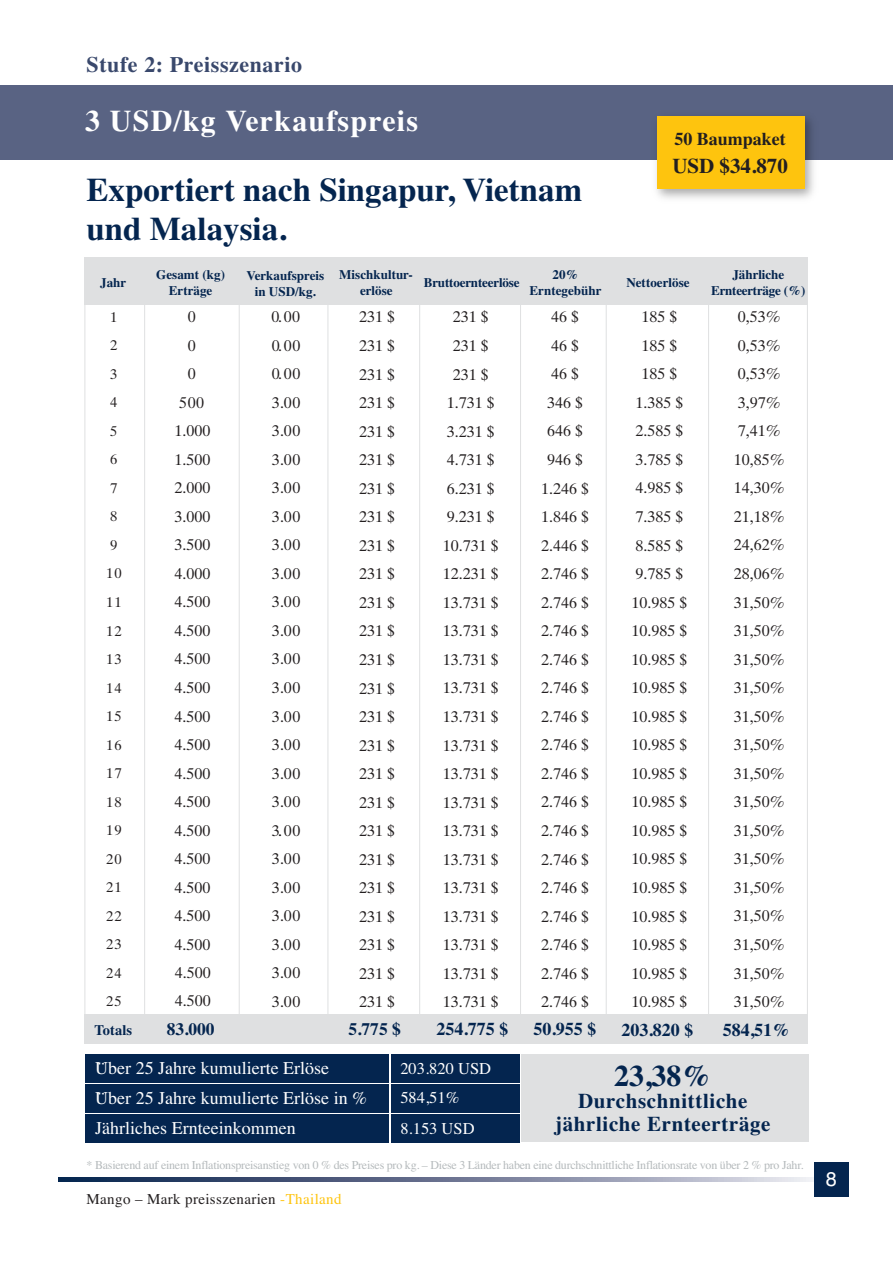
<style>
.page{position:relative;width:893px;height:1263px;background:#fff}
.page>*{position:absolute;margin:0;border:0;box-sizing:border-box;transform-origin:0 0}
.t1{font:700 33px/39.6px "Times";color:#04254f}
.t2{font:700 30px "Times";letter-spacing:.04em;color:#fff}
.t3{font:700 30px "Times";color:#04254f}
.t4{font:700 22.05px "Times";letter-spacing:.025em;color:#39486c}
.t5{font:700 21px/22.5px "Times";letter-spacing:.03em;color:#04254f;text-align:center}
.t6{font:700 21px "Times";color:#231f20}
.t7{font:19.95px "Helvetica";color:#fff}
.t8{font:18px/29.7px "Times";color:#fff}
.t9{font:700 18px "Times";color:#04254f}
.t10{font:700 18px "Times";color:#231f20}
.t11{font:700 17.4px "Times";color:#04254f}
.t12{font:16.5px/28.7px "Times";color:#fff}
.t13{font:16.2px/28.5px "UB Times";color:#231f20;text-align:center}
.t14{font:15px "Times";letter-spacing:.025em;color:#231f20}
.t15{font:14.7px/28.5px "UB Times";letter-spacing:.075em;color:#231f20}
.t16{font:700 14.55px "Times";color:#04254f}
.t17{font:700 13.05px/16.4px "Times";color:#04254f;text-align:center}
.t18{font:700 13.05px/16.4px "Times";letter-spacing:-.02em;color:#04254f;text-align:center}
.t19{font:12px "Times";letter-spacing:-.02em;color:#b5babc}
.s1{color:#000}
.s2{font-size:17.4px}
.s3{color:#fec40e}
</style>
<div class="page">
<div style="left:0;top:85px;width:893px;height:74px;background:#596383"></div>
<svg style="left:58px;top:1178px;width:756px;height:3px"></svg>
<img style="left:648px;top:116px;width:174px;height:83px">
<div style="left:657px;top:116px;width:147px;height:72px;background:#fec40e"></div>
<div style="left:814px;top:1162px;width:34px;height:34px;background:#04254f"></div>
<div style="left:85px;top:1014px;width:723px;height:30px;background:#dfe0e1"></div>
<div style="left:85px;top:257px;width:723px;height:48px;background:#dfe0e1"></div>
<hr style="left:144px;top:302px;width:1px;height:716px;background:#dfe0e1">
<hr style="left:85px;top:301px;width:1px;height:717px;background:#dfe0e1">
<hr style="left:239px;top:302px;width:1px;height:716px;background:#dfe0e1">
<hr style="left:328px;top:302px;width:1px;height:716px;background:#dfe0e1">
<hr style="left:419px;top:302px;width:1px;height:716px;background:#dfe0e1">
<hr style="left:520px;top:302px;width:1px;height:716px;background:#dfe0e1">
<hr style="left:606px;top:302px;width:1px;height:716px;background:#dfe0e1">
<hr style="left:708px;top:302px;width:1px;height:716px;background:#dfe0e1">
<hr style="left:807px;top:302px;width:1px;height:716px;background:#dfe0e1">
<div style="left:85px;top:1055px;width:304px;height:28px;background:#04254f"></div>
<div style="left:85px;top:1084px;width:304px;height:28px;background:#04254f"></div>
<div style="left:85px;top:1114px;width:304px;height:28px;background:#04254f"></div>
<div style="left:391px;top:1055px;width:129px;height:28px;background:#04254f"></div>
<div style="left:391px;top:1084px;width:129px;height:28px;background:#04254f"></div>
<div style="left:391px;top:1114px;width:129px;height:28px;background:#04254f"></div>
<div style="left:521px;top:1055px;width:287px;height:87px;background:#dfe0e1"></div>
<h3 class="t4" style="left:87px;top:52px;width:217px">Stufe 2: Preisszenario</h3>
<h2 class="t2" style="left:85px;top:103px;width:335px">3 USD/kg Verkaufspreis</h2>
<h1 class="t1" style="left:87px;top:169px;width:497px">Exportiert nach Singapur, Vietnam und Malaysia.</h1>
<p class="t10" style="left:674px;top:128px;width:113px">50 Baumpaket</p>
<p class="t6" style="left:672px;top:154px;width:117px">USD $34.870</p>
<p class="t17" style="left:100px;top:274px;width:28px">Jahr</p>
<p class="t17" style="left:156px;top:266px;width:70px">Gesamt (kg)<br>Erträge</p>
<p class="t17" style="left:246px;top:267px;width:79px">Verkaufspreis in USD/kg.</p>
<p class="t17" style="left:339px;top:266px;width:75px">Mischkultur&shy;erlöse</p>
<p class="t17" style="left:424px;top:274px;width:97px">Bruttoernteerlöse</p>
<p class="t17" style="left:529px;top:266px;width:74px">20%<br>Erntegebühr</p>
<p class="t17" style="left:626px;top:274px;width:65px">Nettoerlöse</p>
<p class="t18" style="left:711px;top:266px;width:96px">Jährliche<br>Ernteerträge (%)</p>
<p class="t15" style="left:106px;top:303px;width:17px">1<br>2<br>3<br>4<br>5<br>6<br>7<br>8<br>9<br>10<br>11<br>12<br>13<br>14<br>15<br>16<br>17<br>18<br>19<br>20<br>21<br>22<br>23<br>24<br>25</p>
<p class="t13" style="left:179px;top:303px;width:27px">0<br>0<br>0<br>500</p>
<p class="t13" style="left:174px;top:417px;width:37px">1.000</p>
<p class="t13" style="left:174px;top:445px;width:37px">1.500</p>
<p class="t13" style="left:174px;top:474px;width:37px">2.000</p>
<p class="t13" style="left:174px;top:503px;width:37px">3.000</p>
<p class="t13" style="left:174px;top:531px;width:37px">3.500</p>
<p class="t13" style="left:174px;top:560px;width:37px">4.000</p>
<p class="t13" style="left:174px;top:588px;width:37px">4.500</p>
<p class="t13" style="left:174px;top:617px;width:37px">4.500</p>
<p class="t13" style="left:174px;top:645px;width:37px">4.500</p>
<p class="t13" style="left:174px;top:674px;width:37px">4.500</p>
<p class="t13" style="left:174px;top:702px;width:37px">4.500</p>
<p class="t13" style="left:174px;top:731px;width:37px">4.500</p>
<p class="t13" style="left:174px;top:759px;width:37px">4.500</p>
<p class="t13" style="left:174px;top:788px;width:37px">4.500</p>
<p class="t13" style="left:174px;top:816px;width:37px">4.500</p>
<p class="t13" style="left:174px;top:845px;width:37px">4.500</p>
<p class="t13" style="left:174px;top:874px;width:37px">4.500</p>
<p class="t13" style="left:174px;top:902px;width:37px">4.500</p>
<p class="t13" style="left:174px;top:931px;width:37px">4.500</p>
<p class="t13" style="left:175px;top:959px;width:37px;text-align:left">4.500<br>4.500</p>
<p class="t13" style="left:272px;top:303px;width:30px;text-align:justify">0.00<br>0.00<br>0.00<br>3.00<br>3.00<br>3.00<br>3.00<br>3.00<br>3.00<br>3.00<br>3.00<br>3.00<br>3.00<br>3.00<br>3.00<br>3.00<br>3.00<br>3.00<br>3<span class="s1">.</span>00<br>3.00<br>3.00<br>3.00<br>3.00<br>3.00<br>3.00</p>
<p class="t13" style="left:359px;top:303px;width:37px">231 $</p>
<p class="t13" style="left:453px;top:303px;width:37px">231 $</p>
<p class="t13" style="left:547px;top:303px;width:37px;text-align:left">46 $<br>46 $<br>46 $<br>346 $</p>
<p class="t13" style="left:641px;top:303px;width:37px">185 $</p>
<p class="t13" style="left:734px;top:303px;width:52px;text-align:left">0,53%<br>0,53%<br>0,53%<br>3,97%<br>7,41%<br>10,85%<br>14,30%<br>21,18%<br>24,62%<br>28,06%<br>31,50%<br>31,50%<br>31,50%<br>31,50%<br>31,50%<br>31,50%<br>31,50%<br>31,50%<br>31,50%<br>31,50%<br>31,50%<br>31,50%<br>31,50%<br>31,50%<br>31,50%</p>
<p class="t13" style="left:631px;top:332px;width:57px">185 $<br>185 $<br>1.385 $<br>2.585 $<br>3.785 $<br>4.985 $<br>7.385 $<br>8.585 $<br>9.785 $<br>10.985 $<br>10.985 $<br>10.985 $<br>10.985 $<br>10.985 $<br>10.985 $<br>10.985 $<br>10.985 $<br>10.985 $<br>10.985 $<br>10.985 $<br>10.985 $<br>10.985 $<br>10.985 $<br>10.985 $</p>
<p class="t13" style="left:443px;top:332px;width:57px">231 $<br>231 $<br>1.731 $<br>3.231 $<br>4.731 $<br>6.231 $<br>9.231 $<br>10.731 $<br>12.231 $<br>13.731 $<br>13.731 $<br>13.731 $<br>13.731 $<br>13.731 $<br>13.731 $<br>13.731 $<br>13.731 $<br>13.731 $<br>13.731 $<br>13.731 $<br>13.731 $<br>13.731 $<br>13.731 $<br>13.731 $</p>
<p class="t13" style="left:359px;top:332px;width:37px;text-align:justify">231 $ 231 $ 231 $ 231 $ 231 $ 231 $ 231 $ 231 $ 231 $ 231 $ 231 $ 231 $ 231 $ 231 $ 231 $ 231 $ 231 $ 231 $ 231 $ 231 $ 231 $ 231 $ 231 $ 231 $</p>
<p class="t13" style="left:541px;top:417px;width:49px">646 $<br>946 $<br>1.246 $<br>1.846 $<br>2.446 $<br>2.746 $<br>2.746 $<br>2.746 $<br>2.746 $<br>2.746 $<br>2.746 $<br>2.746 $<br>2.746 $<br>2.746 $<br>2.746 $<br>2.746 $<br>2.746 $<br>2.746 $<br>2.746 $<br>2.746 $<br>2.746 $</p>
<p class="t16" style="left:95px;top:1021px;width:39px">Totals</p>
<p class="t11" style="left:167px;top:1019px;width:50px">83.000</p>
<p class="t11" style="left:348px;top:1019px;width:54px">5.775 $</p>
<p class="t9" style="left:436px;top:1018px;width:73px">254.775 <span class="s2">$</span></p>
<p class="t9" style="left:533px;top:1019px;width:64px">50.955 <span class="s2">$</span></p>
<p class="t9" style="left:621px;top:1019px;width:73px">203.820 <span class="s2">$</span></p>
<p class="t9" style="left:723px;top:1019px;width:69px">584,51%</p>
<p class="t8" style="left:95px;top:1053px;width:273px">Ü ber 25 Jahre kumulierte Erlöse<br>Ü ber 25 Jahre kumulierte Erlöse in %<br>Jährliches Ernteeinkommen</p>
<p class="t12" style="left:400px;top:1054px;width:92px">203.820 USD<br>584,51%</p>
<p class="t12" style="left:400px;top:1113px;width:76px">8.153 USD</p>
<h2 class="t3" style="left:614px;top:1058px;width:99px">23,38%</h2>
<p class="t5" style="left:555px;top:1090px;width:217px">Durchschnittliche jährliche Ernteerträge</p>
<p class="t19" style="left:87px;top:1158px;width:718px">* Basierend auf einem Inflationspreisanstieg von 0 % des Preises pro kg. – Diese 3 Länder haben eine durchschnittliche Inflationsrate von über 2 % pro Jahr.</p>
<p class="t14" style="left:87px;top:1190px;width:257px">Mango – Mark preisszenarien <span class="s3">-Thailand</span></p>
<p class="t7" style="left:826px;top:1168px;width:13px">8</p>
</div>
